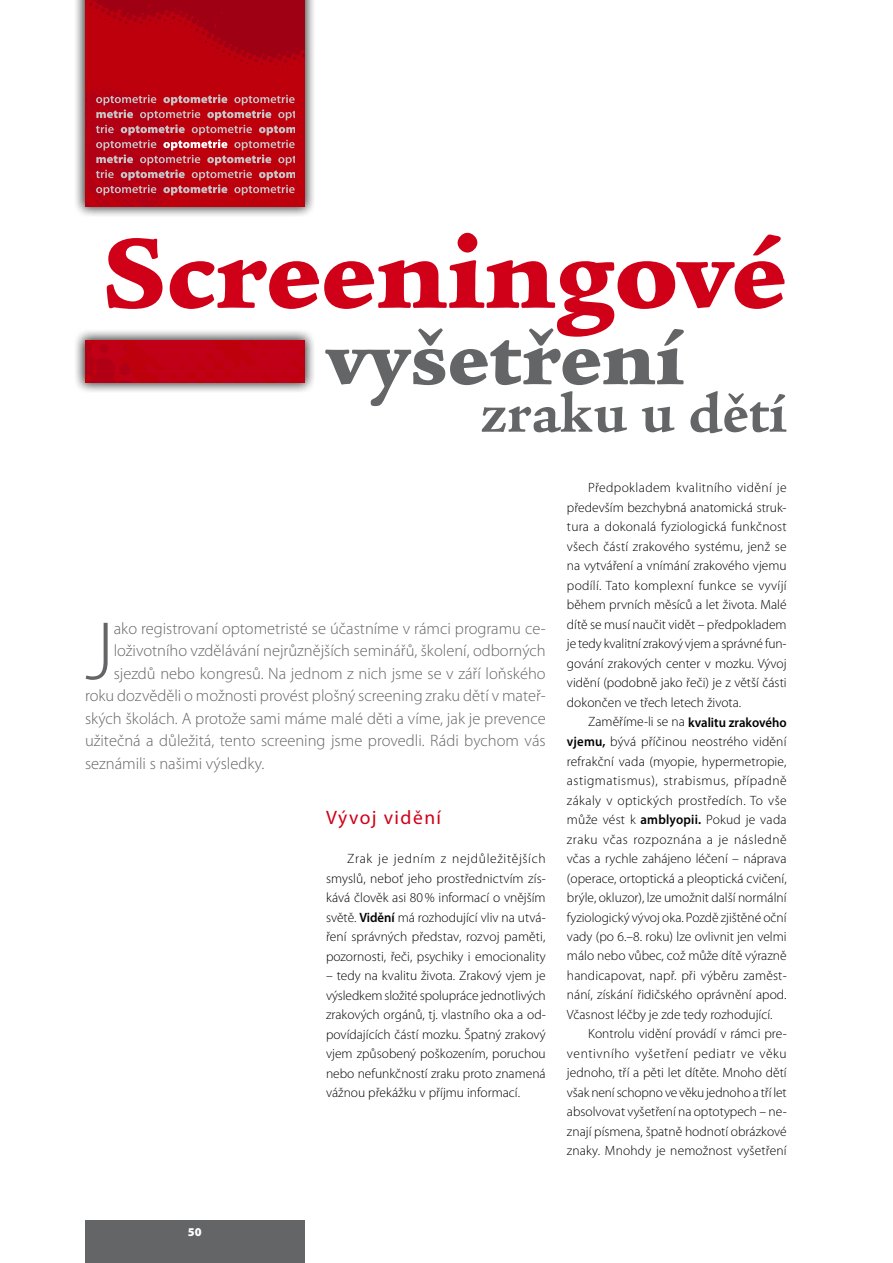
<style>
.page{position:relative;width:893px;height:1263px;background:#fff}
.page>*{position:absolute;margin:0;border:0;box-sizing:border-box;transform-origin:0 0}
.t1{font:900 102.45px "Legacy Serif Itc TCE";color:#d10019}
.t2{font:300 83.25px "Myriad Pro";color:#646567}
.t3{font:900 77.4px "Legacy Serif Itc TCE";color:#646567}
.t4{font:700 54.3px "Legacy Serif Itc TCE";color:#646567}
.t5{font:19.5px "Myriad Pro";letter-spacing:.075em;color:#d10019}
.t6{font:300 16.5px "Myriad Pro";color:#646567}
.t7{font:300 13.5px/19.5px "Myriad Pro";color:#000;text-align:justify}
.t8{font:900 12px "Myriad Pro";color:#fff}
.s1{font-weight:600}
</style>
<div class="page">
<div style="left:85px;top:1220px;width:220px;height:43px;background:#646567"></div>
<div style="left:72px;top:0;width:243px;height:216px;background:#000;opacity:.65"></div>
<svg style="left:85px;top:0;width:220px;height:206px;background:#b81624"></svg>
<div style="left:72px;top:327px;width:243px;height:66px;background:#000;opacity:.65"></div>
<svg style="left:85px;top:340px;width:220px;height:43px;background:#be0013"></svg>
<h1 class="t1" style="left:103px;top:209px;width:686px">Screeningové</h1>
<h3 class="t3" style="left:326px;top:309px;width:359px">vyšetření</h3>
<h3 class="t4" style="left:480px;top:380px;width:308px">zraku u dětí</h3>
<h2 class="t2" style="left:85px;top:605px;width:30px">J</h2>
<p class="t6" style="left:114px;top:619px;width:433px">ako registrovaní optometristé se účastníme v rámci programu ce-</p>
<p class="t6" style="left:114px;top:642px;width:433px">loživotního vzdělávání nejrůznějších seminářů, školení, odborných</p>
<p class="t6" style="left:114px;top:664px;width:433px">sjezdů nebo kongresů. Na jednom z nich jsme se v září loňského</p>
<p class="t6" style="left:85px;top:687px;width:462px">roku dozvěděli o možnosti provést plošný screening zraku dětí v mateř-</p>
<p class="t6" style="left:85px;top:709px;width:462px">ských školách. A protože sami máme malé děti a víme, jak je prevence</p>
<p class="t6" style="left:85px;top:732px;width:462px">užitečná a důležitá, tento screening jsme provedli. Rádi bychom vás</p>
<p class="t6" style="left:85px;top:754px;width:181px">seznámili s našimi výsledky.</p>
<h3 class="t5" style="left:326px;top:807px;width:117px">Vývoj vidění</h3>
<p class="t7" style="left:326px;top:849px;width:221px;text-indent:21px">Zrak je jedním z nejdůležitějších smyslů, neboť jeho prostřednictvím zís&shy;kává člověk asi 80% informací o vnějším světě. <span class="s1">Vidění</span> má rozhodující vliv na utvá&shy;ření správných představ, rozvoj paměti, pozornosti, řeči, psychiky i emocionality</p>
<p class="t7" style="left:326px;top:966px;width:221px">– tedy na kvalitu života. Zrakový vjem je výsledkem složité spolupráce jednotlivých zrakových orgánů, tj. vlastního oka a od&shy;povídajících částí mozku. Špatný zrakový vjem způsobený poškozením, poruchou nebo nefunkčností zraku proto znamená vážnou překážku v příjmu informací.</p>
<p class="t7" style="left:567px;top:478px;width:221px;text-indent:21px">Předpokladem kvalitního vidění je především bezchybná anatomická struk&shy;tura a dokonalá fyziologická funkčnost všech částí zrakového systému, jenž se na vytváření a vnímání zrakového vjemu podílí. Tato komplexní funkce se vyvíjí během prvních měsíců a let života. Malé dítě se musí naučit vidět – předpokladem je tedy kvalitní zrakový vjem a správné fun&shy;gování zrakových center v mozku. Vývoj vidění (podobně jako řeči) je z větší části dokončen ve třech letech života.</p>
<p class="t7" style="left:567px;top:712px;width:221px;text-indent:21px">Zaměříme-li se na <span class="s1">kvalitu zrakového vjemu,</span> bývá příčinou neostrého vidění refrakční vada (myopie, hypermetropie, astigmatismus), strabismus, případně zákaly v optických prostředích. To vše může vést k <span class="s1">amblyopii.</span> Pokud je vada zraku včas rozpoznána a je následně včas a rychle zahájeno léčení – náprava (operace, ortoptická a pleoptická cvičení, brýle, okluzor), lze umožnit další normální fyziologický vývoj oka. Pozdě zjištěné oční vady (po 6.–8. roku) lze ovlivnit jen velmi málo nebo vůbec, což může dítě výrazně handicapovat, např. při výběru zaměst&shy;nání, získání řidičského oprávnění apod.<br>Včasnost léčby je zde tedy rozhodující.</p>
<p class="t7" style="left:567px;top:1024px;width:221px;text-indent:21px">Kontrolu vidění provádí v rámci pre&shy;ventivního vyšetření pediatr ve věku jednoho, tří a pěti let dítěte. Mnoho dětí však není schopno ve věku jednoho a tří let absolvovat vyšetření na optotypech – ne&shy;znají písmena, špatně hodnotí obrázkové znaky. Mnohdy je nemožnost vyšetření</p>
<p class="t8" style="left:188px;top:1225px;width:15px">50</p>
</div>
